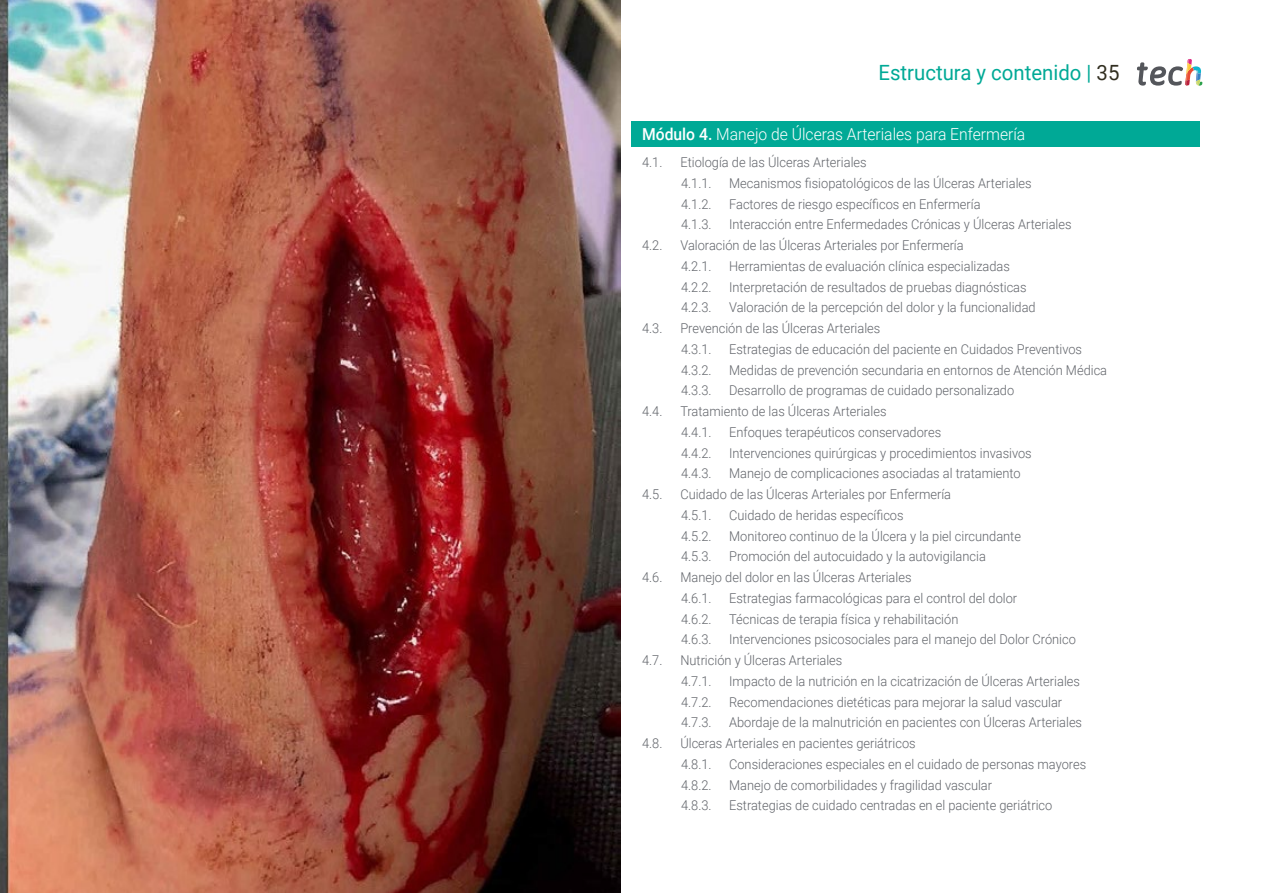
<style>
.page{position:relative;width:1263px;height:893px;background:#fff}
.page>*{position:absolute;margin:0;border:0;box-sizing:border-box;transform-origin:0 0}
.t1{font:21px "Roboto";color:#00a996}
.t2{font:300 16.5px "Roboto";color:#fff;scale:.95 1}
.t3{font:300 13.5px/20.7px "Roboto";color:#61646a;scale:.95 1}
.s1{color:#312e20}
.s2{font-weight:500}
</style>
<div class="page">
<img style="left:0;top:0;width:621px;height:893px">
<div style="left:631px;top:121px;width:568px;height:25px;background:#00a996"></div>
<svg style="left:1137px;top:59px;width:65px;height:27px"></svg>
<h1 class="t1" style="left:878px;top:57px;width:242px">Estructura y contenido | <span class="s1">35</span></h1>
<p class="t2" style="left:642px;top:123px;width:405px"><span class="s2">Módulo 4.</span> Manejo de Úlceras Arteriales para Enfermería</p>
<p class="t3" style="left:642px;top:151px;width:23px">4.1.</p>
<p class="t3" style="left:680px;top:151px;width:198px">Etiología de las Úlceras Arteriales<br>4.1.1.</p>
<p class="t3" style="left:729px;top:172px;width:320px">Mecanismos fisiopatológicos de las Úlceras Arteriales</p>
<p class="t3" style="left:681px;top:193px;width:34px">4.1.2.</p>
<p class="t3" style="left:729px;top:193px;width:266px">Factores de riesgo específicos en Enfermería</p>
<p class="t3" style="left:681px;top:214px;width:34px">4.1.3.</p>
<p class="t3" style="left:729px;top:214px;width:362px">Interacción entre Enfermedades Crónicas y Úlceras Arteriales</p>
<p class="t3" style="left:642px;top:234px;width:23px">4.2.</p>
<p class="t3" style="left:680px;top:234px;width:300px">Valoración de las Úlceras Arteriales por Enfermería<br>4.2.1.</p>
<p class="t3" style="left:729px;top:255px;width:297px">Herramientas de evaluación clínica especializadas</p>
<p class="t3" style="left:681px;top:276px;width:34px">4.2.2.</p>
<p class="t3" style="left:729px;top:276px;width:315px">Interpretación de resultados de pruebas diagnósticas</p>
<p class="t3" style="left:681px;top:297px;width:34px">4.2.3.</p>
<p class="t3" style="left:729px;top:297px;width:324px">Valoración de la percepción del dolor y la funcionalidad</p>
<p class="t3" style="left:642px;top:317px;width:23px">4.3.</p>
<p class="t3" style="left:680px;top:317px;width:212px">Prevención de las Úlceras Arteriales<br>4.3.1.</p>
<p class="t3" style="left:729px;top:338px;width:373px">Estrategias de educación del paciente en Cuidados Preventivos</p>
<p class="t3" style="left:681px;top:359px;width:34px">4.3.2.</p>
<p class="t3" style="left:729px;top:359px;width:399px">Medidas de prevención secundaria en entornos de Atención Médica</p>
<p class="t3" style="left:681px;top:380px;width:34px">4.3.3.</p>
<p class="t3" style="left:729px;top:380px;width:302px">Desarrollo de programas de cuidado personalizado</p>
<p class="t3" style="left:642px;top:400px;width:23px">4.4.</p>
<p class="t3" style="left:680px;top:400px;width:218px">Tratamiento de las Úlceras Arteriales<br>4.4.1.</p>
<p class="t3" style="left:729px;top:421px;width:225px">Enfoques terapéuticos conservadores</p>
<p class="t3" style="left:681px;top:442px;width:34px">4.4.2.</p>
<p class="t3" style="left:729px;top:442px;width:320px">Intervenciones quirúrgicas y procedimientos invasivos</p>
<p class="t3" style="left:681px;top:463px;width:34px">4.4.3.</p>
<p class="t3" style="left:729px;top:463px;width:309px">Manejo de complicaciones asociadas al tratamiento</p>
<p class="t3" style="left:642px;top:483px;width:23px">4.5.</p>
<p class="t3" style="left:680px;top:483px;width:286px">Cuidado de las Úlceras Arteriales por Enfermería<br>4.5.1.</p>
<p class="t3" style="left:729px;top:504px;width:185px">Cuidado de heridas específicos</p>
<p class="t3" style="left:681px;top:525px;width:34px">4.5.2.</p>
<p class="t3" style="left:729px;top:525px;width:309px">Monitoreo continuo de la Úlcera y la piel circundante</p>
<p class="t3" style="left:681px;top:546px;width:34px">4.5.3.</p>
<p class="t3" style="left:729px;top:546px;width:272px">Promoción del autocuidado y la autovigilancia</p>
<p class="t3" style="left:642px;top:566px;width:23px">4.6.</p>
<p class="t3" style="left:680px;top:566px;width:245px">Manejo del dolor en las Úlceras Arteriales<br>4.6.1.</p>
<p class="t3" style="left:729px;top:587px;width:305px">Estrategias farmacológicas para el control del dolor</p>
<p class="t3" style="left:681px;top:608px;width:34px">4.6.2.</p>
<p class="t3" style="left:729px;top:608px;width:243px">Técnicas de terapia física y rehabilitación</p>
<p class="t3" style="left:681px;top:629px;width:34px">4.6.3.</p>
<p class="t3" style="left:729px;top:629px;width:366px">Intervenciones psicosociales para el manejo del Dolor Crónico</p>
<p class="t3" style="left:642px;top:649px;width:23px">4.7.</p>
<p class="t3" style="left:680px;top:649px;width:172px">Nutrición y Úlceras Arteriales<br>4.7.1.</p>
<p class="t3" style="left:729px;top:670px;width:371px">Impacto de la nutrición en la cicatrización de Úlceras Arteriales</p>
<p class="t3" style="left:681px;top:691px;width:34px">4.7.2.</p>
<p class="t3" style="left:729px;top:691px;width:352px">Recomendaciones dietéticas para mejorar la salud vascular</p>
<p class="t3" style="left:681px;top:712px;width:34px">4.7.3.</p>
<p class="t3" style="left:729px;top:712px;width:373px">Abordaje de la malnutrición en pacientes con Úlceras Arteriales</p>
<p class="t3" style="left:642px;top:732px;width:23px">4.8.</p>
<p class="t3" style="left:680px;top:732px;width:249px">Úlceras Arteriales en pacientes geriátricos<br>4.8.1.</p>
<p class="t3" style="left:729px;top:753px;width:377px">Consideraciones especiales en el cuidado de personas mayores</p>
<p class="t3" style="left:681px;top:774px;width:34px">4.8.2.</p>
<p class="t3" style="left:729px;top:774px;width:278px">Manejo de comorbilidades y fragilidad vascular</p>
<p class="t3" style="left:681px;top:795px;width:34px">4.8.3.</p>
<p class="t3" style="left:729px;top:795px;width:342px">Estrategias de cuidado centradas en el paciente geriátrico</p>
</div>
